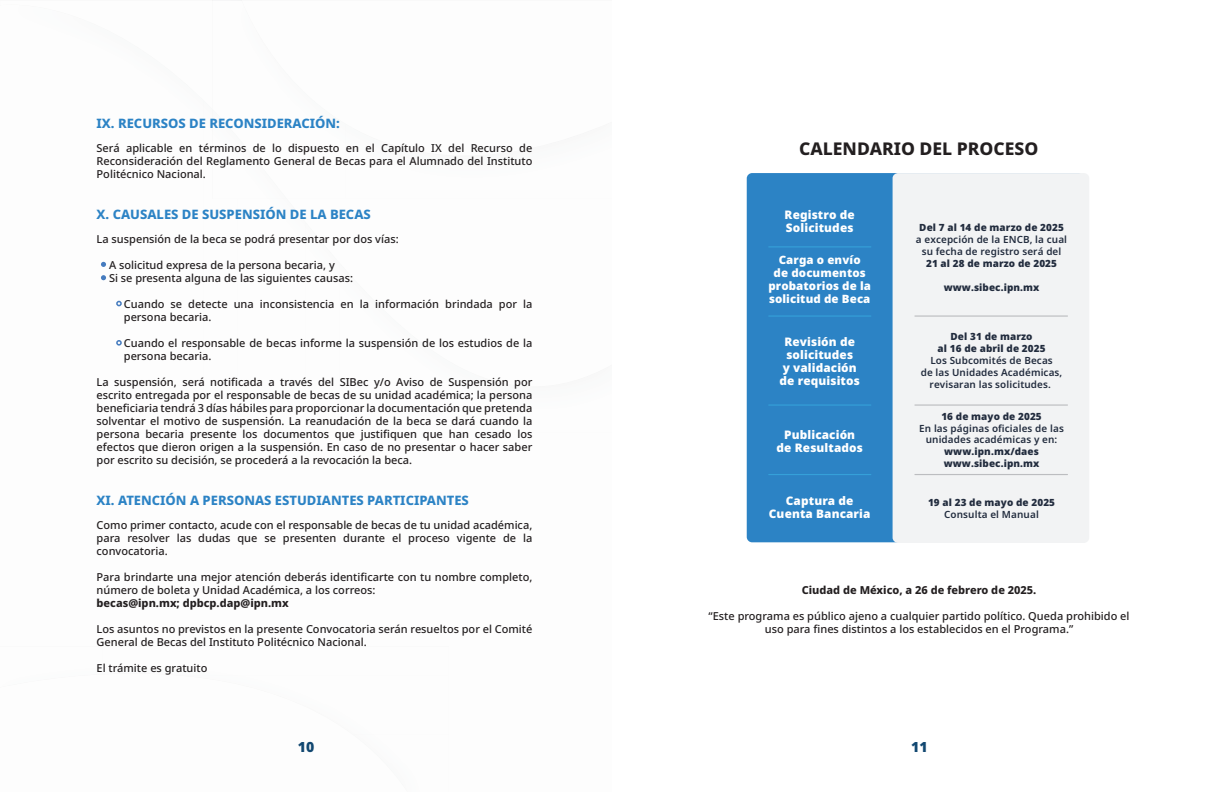
<style>
.page{position:relative;width:1224px;height:792px;background:#fff}
.page>*{position:absolute;margin:0;border:0;box-sizing:border-box;transform-origin:0 0}
.t1{font:800 17.6px "Noto Sans";color:#231f20}
.t2{font:900 14px "Noto Sans";color:#124871}
.t3{font:800 13px "Noto Sans";color:#2c83c5}
.t4{font:900 11.8px/12.9px "Noto Sans";letter-spacing:.01em;color:#fff;text-align:center}
.t5{font:900 11.5px/12.9px "Noto Sans";letter-spacing:.01em;color:#fff;text-align:center}
.t6{font:500 11px/13px "Noto Sans";color:#231f20}
.t7{font:800 11px "Noto Sans";color:#231f20}
.t8{font:600 9.9px/11.9px "Noto Sans";letter-spacing:.01em;color:#222c3e;text-align:center}
.t9{font:900 9.9px/11.9px "Noto Sans";letter-spacing:.01em;color:#222c3e;text-align:center}
</style>
<div class="page">
<svg style="left:101px;top:262px;width:5px;height:5px"></svg>
<svg style="left:101px;top:275px;width:5px;height:5px"></svg>
<svg style="left:116px;top:301px;width:6px;height:5px"></svg>
<svg style="left:116px;top:340px;width:6px;height:6px"></svg>
<div style="left:747px;top:173px;width:336px;height:369px;background:#2c83c5;border-radius:5px"></div>
<div style="left:893px;top:173px;width:196px;height:370px;background:#f2f3f4;border-radius:5px"></div>
<hr style="left:768px;top:315px;width:103px;height:2px;background:#35a0d9">
<hr style="left:768px;top:404px;width:103px;height:2px;background:#35a0d9">
<hr style="left:768px;top:474px;width:103px;height:1px;background:#35a0d9">
<hr style="left:768px;top:246px;width:103px;height:1px;background:#35a0d9">
<hr style="left:914px;top:315px;width:154px;height:2px;background:#bcbdc0">
<hr style="left:914px;top:404px;width:154px;height:2px;background:#bcbdc0">
<hr style="left:914px;top:474px;width:154px;height:1px;background:#bcbdc0">
<p class="t3" style="left:97px;top:114px;width:245px">IX. RECURSOS DE RECONSIDERACIÓN:</p>
<p class="t6" style="left:97px;top:142px;width:437px;text-align:justify">Será aplicable en términos de lo dispuesto en el Capítulo IX del Recurso de Reconsideración del Reglamento General de Becas para el Alumnado del Instituto Politécnico Nacional.</p>
<p class="t3" style="left:97px;top:205px;width:276px">X. CAUSALES DE SUSPENSIÓN DE LA BECAS</p>
<p class="t6" style="left:97px;top:233px;width:304px">La suspensión de la beca se podrá presentar por dos vías:</p>
<p class="t6" style="left:109px;top:259px;width:246px">A solicitud expresa de la persona becaria, y<br>Si se presenta alguna de las siguientes causas:</p>
<p class="t6" style="left:124px;top:298px;width:410px">Cuando se detecte una inconsistencia en la información brindada por la persona becaria.</p>
<p class="t6" style="left:124px;top:337px;width:410px">Cuando el responsable de becas informe la suspensión de los estudios de la persona becaria.</p>
<p class="t6" style="left:97px;top:376px;width:437px;text-align:justify">La suspensión, será notificada a través del SIBec y/o Aviso de Suspensión por escrito entregada por el responsable de becas de su unidad académica; la persona beneficiaria tendrá 3 días hábiles para proporcionar la documentación que pretenda solventar el motivo de suspensión. La reanudación de la beca se dará cuando la persona becaria presente los documentos que justifiquen que han cesado los efectos que dieron origen a la suspensión. En caso de no presentar o hacer saber por escrito su decisión, se procederá a la revocación la beca.</p>
<p class="t3" style="left:97px;top:491px;width:374px">XI. ATENCIÓN A PERSONAS ESTUDIANTES PARTICIPANTES</p>
<p class="t6" style="left:97px;top:519px;width:437px;text-align:justify">Como primer contacto, acude con el responsable de becas de tu unidad académica, para resolver las dudas que se presenten durante el proceso vigente de la convocatoria.</p>
<p class="t6" style="left:97px;top:571px;width:437px">Para brindarte una mejor atención deberás identificarte con tu nombre completo, número de boleta y Unidad Académica, a los correos:</p>
<p class="t7" style="left:97px;top:595px;width:194px">becas@ipn.mx; dpbcp.dap@ipn.mx</p>
<p class="t6" style="left:97px;top:623px;width:437px">Los asuntos no previstos en la presente Convocatoria serán resueltos por el Comité<br>General de Becas del Instituto Politécnico Nacional.</p>
<p class="t6" style="left:97px;top:662px;width:112px">El trámite es gratuito</p>
<h1 class="t1" style="left:799px;top:137px;width:241px">CALENDARIO DEL PROCESO</h1>
<p class="t4" style="left:785px;top:210px;width:72px;text-align:left">Registro de<br>Solicitudes</p>
<p class="t5" style="left:768px;top:254px;width:104px">Carga o envío<br>de documentos probatorios de la solicitud de Beca</p>
<p class="t4" style="left:780px;top:337px;width:82px">Revisión de solicitudes<br>y validación de requisitos</p>
<p class="t4" style="left:777px;top:430px;width:88px">Publicación de Resultados</p>
<p class="t4" style="left:769px;top:496px;width:103px">Captura de<br>Cuenta Bancaria</p>
<p class="t9" style="left:919px;top:223px;width:146px">Del 7 al 14 de marzo de 2025</p>
<p class="t8" style="left:916px;top:235px;width:153px">a excepción de la ENCB, la cual su fecha de registro será del</p>
<p class="t9" style="left:926px;top:258px;width:132px">21 al 28 de marzo de 2025</p>
<p class="t9" style="left:944px;top:282px;width:97px">www.sibec.ipn.mx</p>
<p class="t9" style="left:938px;top:332px;width:109px">Del 31 de marzo<br>al 16 de abril de 2025</p>
<p class="t8" style="left:921px;top:356px;width:143px">Los Subcomités de Becas<br>de las Unidades Académicas, revisaran las solicitudes.</p>
<p class="t9" style="left:941px;top:411px;width:102px">16 de mayo de 2025</p>
<p class="t8" style="left:919px;top:423px;width:146px">En las páginas oficiales de las unidades académicas y en:</p>
<p class="t9" style="left:944px;top:447px;width:97px;text-align:left">www.ipn.mx/daes www.sibec.ipn.mx</p>
<p class="t9" style="left:928px;top:498px;width:129px">19 al 23 de mayo de 2025</p>
<p class="t8" style="left:944px;top:510px;width:96px">Consulta el Manual</p>
<p class="t7" style="left:802px;top:582px;width:236px">Ciudad de México, a 26 de febrero de 2025.</p>
<p class="t6" style="left:709px;top:610px;width:422px;text-align:center">“Este programa es público ajeno a cualquier partido político. Queda prohibido el uso para fines distintos a los establecidos en el Programa.”</p>
<p class="t2" style="left:298px;top:737px;width:18px">10</p>
<p class="t2" style="left:911px;top:737px;width:18px">11</p>
</div>
